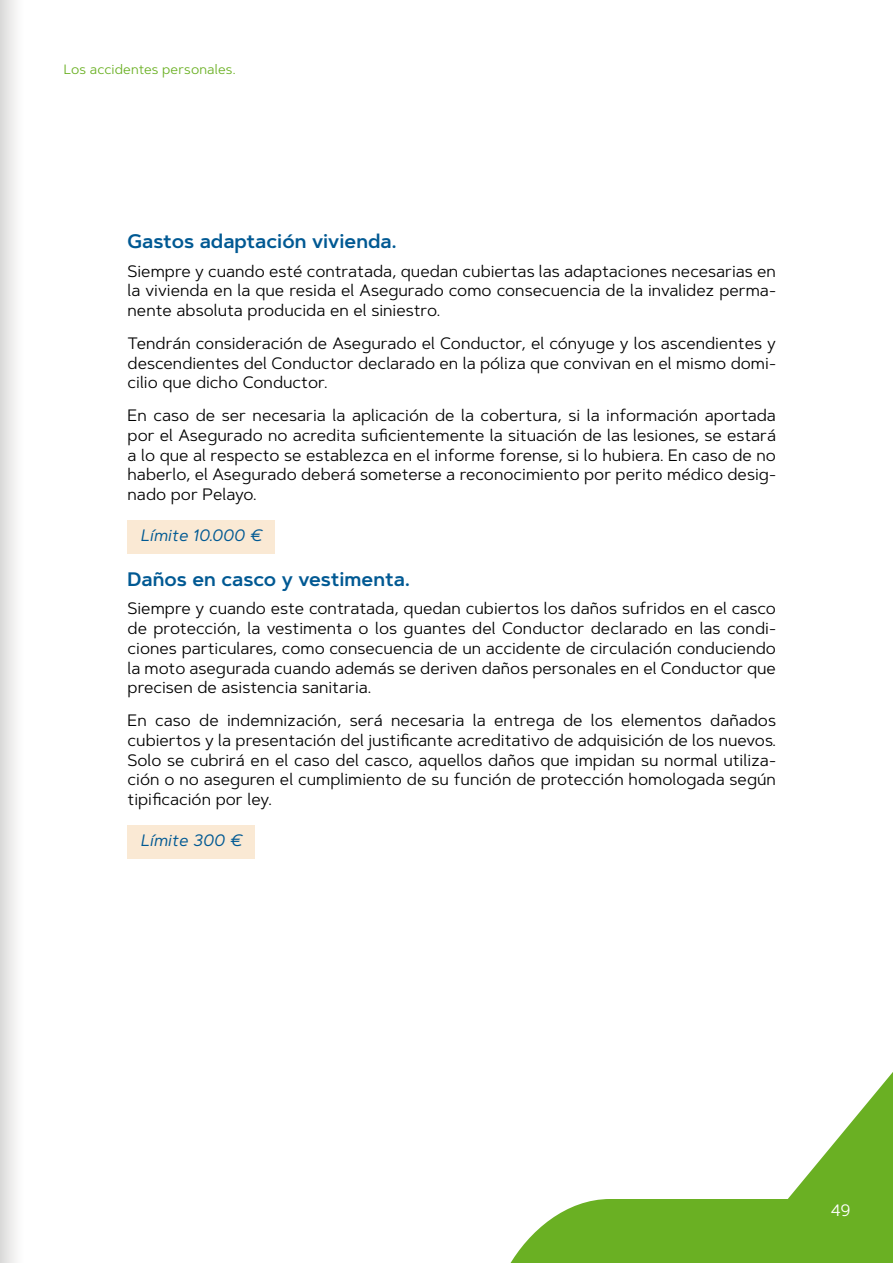
<style>
.page{position:relative;width:893px;height:1263px;background:#fff}
.page>*{position:absolute;margin:0;border:0;box-sizing:border-box;transform-origin:0 0}
.T2{font:600 19.5px "Artegra Sans";color:#005993}
.Base{font:16.5px/19.8px "Artegra Sans";color:#000;text-align:justify}
.Resaltado_caja_piel_CORTA{font:italic 16.5px "Artegra Sans";color:#005993}
.t1{font:16.5px "Artegra Sans";color:#fff}
.t2{font:13.5px "Artegra Sans";letter-spacing:.01em;color:#6ab023}
</style>
<div class="page">
<svg style="left:510px;top:1072px;width:383px;height:191px"></svg>
<div style="left:128px;top:520px;width:147px;height:34px;background:#fae9d4"></div>
<div style="left:128px;top:825px;width:127px;height:34px;background:#fae9d4"></div>
<div style="left:0;top:0;width:40px;height:1263px;background:linear-gradient(to right,#e3e2e2,#fff)"></div>
<p class="t2" style="left:64px;top:60px;width:173px">Los accidentes personales.</p>
<p class="T2" style="left:128px;top:227px;width:270px">Gastos adaptación vivienda.</p>
<p class="Base" style="left:128px;top:261px;width:650px">Siempre y cuando esté contratada, quedan cubiertas las adaptaciones necesarias en la vivienda en la que resida el Asegurado como consecuencia de la invalidez perma&shy;nente absoluta producida en el siniestro.</p>
<p class="Base" style="left:128px;top:333px;width:650px">Tendrán consideración de Asegurado el Conductor, el cónyuge y los ascendientes y descendientes del Conductor declarado en la póliza que convivan en el mismo domi&shy;cilio que dicho Conductor.</p>
<p class="Base" style="left:128px;top:405px;width:650px">En caso de ser necesaria la aplicación de la cobertura, si la información aportada por el Asegurado no acredita suficientemente la situación de las lesiones, se estará a lo que al respecto se establezca en el informe forense, si lo hubiera. En caso de no haberlo, el Asegurado deberá someterse a reconocimiento por perito médico desig&shy;nado por Pelayo.</p>
<p class="Resaltado_caja_piel_CORTA" style="left:140px;top:524px;width:124px">Límite 10.000 €</p>
<p class="T2" style="left:128px;top:565px;width:284px">Daños en casco y vestimenta.</p>
<p class="Base" style="left:128px;top:598px;width:650px">Siempre y cuando este contratada, quedan cubiertos los daños sufridos en el casco de protección, la vestimenta o los guantes del Conductor declarado en las condi&shy;ciones particulares, como consecuencia de un accidente de circulación conduciendo la moto asegurada cuando además se deriven daños personales en el Conductor que precisen de asistencia sanitaria.</p>
<p class="Base" style="left:128px;top:710px;width:650px">En caso de indemnización, será necesaria la entrega de los elementos dañados cubiertos y la presentación del justificante acreditativo de adquisición de los nuevos.<br>Solo se cubrirá en el caso del casco, aquellos daños que impidan su normal utiliza&shy;ción o no aseguren el cumplimiento de su función de protección homologada según tipificación por ley.</p>
<p class="Resaltado_caja_piel_CORTA" style="left:140px;top:829px;width:104px">Límite 300 €</p>
<p class="t1" style="left:831px;top:1198px;width:21px">49</p>
</div>
